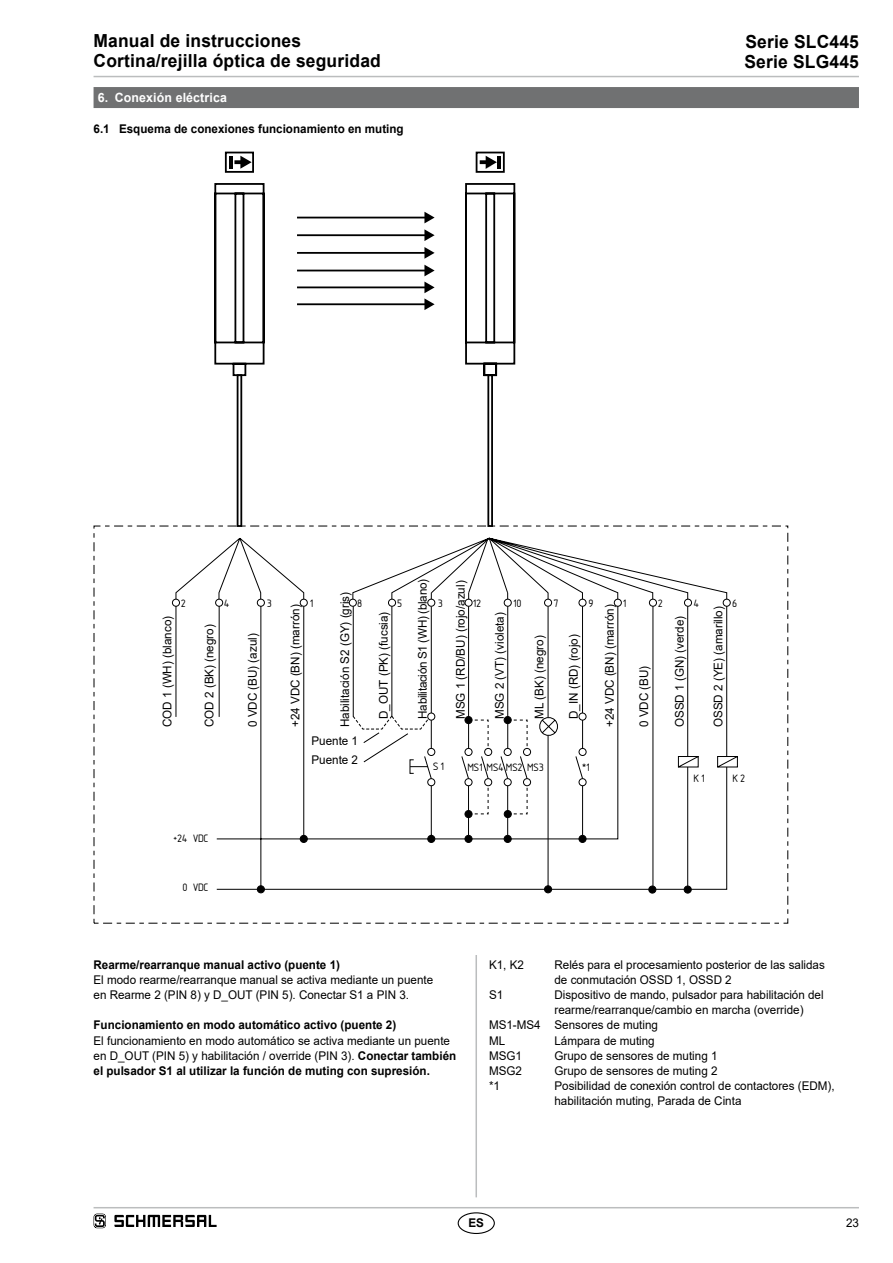
<style>
.page{position:relative;width:893px;height:1263px;background:#fff}
.page>*{position:absolute;margin:0;border:0;box-sizing:border-box;transform-origin:0 0}
.t1{font:700 18px/20.2px "Arial";letter-spacing:.01em;color:#000}
.t2{font:16.8px "Isonorm 3098";color:#000}
.t3{font:700 12.75px "Arial";letter-spacing:.01em;color:#fff}
._240_small_li_GLR-10-13{font:12px/15.1px "Arial";color:#000}
._033_Content_small_li{font:12px/15.1px "Arial";color:#000}
._071_Text_u_Bild_GLR{font:12px "Arial";color:#000}
._031_Content_fett_li{font:700 12px "Arial";color:#000}
._071_Text_u_Bild_GLR-2{font:12px "Arial";letter-spacing:-.025em;color:#000}
.s1{font-weight:700}
</style>
<div class="page">
<hr style="left:94px;top:1207px;width:765px;height:1px;background:#bbbdbe">
<hr style="left:94px;top:76px;width:765px;height:1px;background:#bbbdbe">
<hr style="left:475px;top:87px;width:2px;height:1110px;background:#bbbdbe">
<div style="left:458px;top:1212px;width:37px;height:22px;border:1px solid #000;border-radius:50%"></div>
<div style="left:94px;top:87px;width:765px;height:868px;background:#fff"></div>
<div style="left:94px;top:87px;width:765px;height:21px;background:#707172"></div>
<svg style="left:214px;top:152px;width:302px;height:225px"></svg>
<hr style="left:229px;top:156px;width:4px;height:12px;background:#000">
<svg style="left:234px;top:160px;width:6px;height:4px"></svg>
<svg style="left:240px;top:156px;width:12px;height:13px"></svg>
<div style="left:476px;top:152px;width:29px;height:21px;border:2px solid #000"></div>
<hr style="left:497px;top:156px;width:4px;height:12px;background:#000">
<div style="left:487px;top:374px;width:6px;height:153px;border:2px solid #000"></div>
<div style="left:237px;top:374px;width:5px;height:153px;border:2px solid #000"></div>
<svg style="left:172px;top:598px;width:3px;height:9px"></svg>
<div style="left:257px;top:886px;width:7px;height:7px;background:#000;border-radius:50%"></div>
<div style="left:257px;top:885px;width:8px;height:8px;border:1px solid #000;border-radius:50%"></div>
<svg style="left:480px;top:160px;width:6px;height:4px"></svg>
<svg style="left:486px;top:156px;width:11px;height:13px"></svg>
<svg style="left:175px;top:538px;width:552px;height:352px"></svg>
<svg style="left:424px;top:212px;width:11px;height:11px"></svg>
<svg style="left:424px;top:229px;width:11px;height:12px"></svg>
<svg style="left:424px;top:247px;width:11px;height:12px"></svg>
<svg style="left:424px;top:265px;width:11px;height:11px"></svg>
<svg style="left:424px;top:282px;width:11px;height:28px"></svg>
<svg style="left:352px;top:537px;width:231px;height:356px"></svg>
<svg style="left:94px;top:1213px;width:12px;height:15px"></svg>
<svg style="left:114px;top:1215px;width:103px;height:12px"></svg>
<h1 class="t1" style="left:94px;top:31px;width:289px">Manual de instrucciones<br>Cortina/rejilla óptica de seguridad</h1>
<p class="t3" style="left:98px;top:89px;width:131px">6. Conexión eléctrica</p>
<p class="_031_Content_fett_li" style="left:94px;top:120px;width:312px">6.1 Esquema de conexiones funcionamiento en muting</p>
<h1 class="t1" style="left:744px;top:32px;width:116px">Serie SLC445<br>Serie SLG445</h1>
<p class="_071_Text_u_Bild_GLR-2" style="left:414px;top:719px;width:141px;rotate:-90deg">Habilitación S1 (WH) (blano)</p>
<p class="_071_Text_u_Bild_GLR" style="left:452px;top:719px;width:140px;rotate:-90deg">MSG 1 (RD/BU) (rojo/azul)</p>
<p class="_071_Text_u_Bild_GLR" style="left:337px;top:727px;width:137px;rotate:-90deg">Habilitación S2 (GY) (gris)</p>
<p class="t2" style="left:181px;top:591px;width:6px">2</p>
<p class="t2" style="left:224px;top:591px;width:7px">4</p>
<p class="t2" style="left:268px;top:591px;width:6px">3</p>
<p class="t2" style="left:310px;top:591px;width:5px">1</p>
<p class="t2" style="left:358px;top:591px;width:6px">8</p>
<p class="t2" style="left:474px;top:591px;width:9px">12</p>
<p class="t2" style="left:398px;top:591px;width:6px">5</p>
<p class="t2" style="left:439px;top:591px;width:6px">3</p>
<p class="t2" style="left:514px;top:591px;width:9px">10</p>
<p class="t2" style="left:554px;top:591px;width:6px">7</p>
<p class="t2" style="left:589px;top:591px;width:6px">9</p>
<p class="t2" style="left:658px;top:591px;width:6px">2</p>
<p class="t2" style="left:623px;top:591px;width:5px">1</p>
<p class="t2" style="left:694px;top:591px;width:7px">4</p>
<p class="t2" style="left:733px;top:591px;width:6px">6</p>
<p class="_071_Text_u_Bild_GLR" style="left:287px;top:727px;width:124px;rotate:-90deg">+24 VDC (BN) (marrón)</p>
<p class="_071_Text_u_Bild_GLR" style="left:601px;top:727px;width:124px;rotate:-90deg">+24 VDC (BN) (marrón)</p>
<p class="_071_Text_u_Bild_GLR" style="left:671px;top:727px;width:113px;rotate:-90deg">OSSD 1 (GN) (verde)</p>
<p class="_071_Text_u_Bild_GLR" style="left:710px;top:727px;width:122px;rotate:-90deg">OSSD 2 (YE) (amarillo)</p>
<p class="_071_Text_u_Bild_GLR" style="left:375px;top:719px;width:109px;rotate:-90deg">D_OUT (PK) (fucsia)</p>
<p class="_071_Text_u_Bild_GLR" style="left:491px;top:719px;width:108px;rotate:-90deg">MSG 2 (VT) (violeta)</p>
<p class="_071_Text_u_Bild_GLR" style="left:159px;top:727px;width:113px;rotate:-90deg">COD 1 (WH) (blanco)</p>
<p class="_071_Text_u_Bild_GLR" style="left:201px;top:727px;width:104px;rotate:-90deg">COD 2 (BK) (negro)</p>
<p class="_071_Text_u_Bild_GLR" style="left:244px;top:727px;width:95px;rotate:-90deg">0 VDC (BU) (azul)</p>
<p class="_071_Text_u_Bild_GLR" style="left:565px;top:719px;width:86px;rotate:-90deg">D_IN (RD) (rojo)</p>
<p class="_071_Text_u_Bild_GLR" style="left:531px;top:719px;width:85px;rotate:-90deg">ML (BK) (negro)</p>
<p class="_071_Text_u_Bild_GLR" style="left:636px;top:727px;width:63px;rotate:-90deg">0 VDC (BU)</p>
<p class="_071_Text_u_Bild_GLR" style="left:311px;top:732px;width:48px">Puente 1</p>
<p class="_071_Text_u_Bild_GLR" style="left:311px;top:751px;width:48px">Puente 2</p>
<p class="t2" style="left:434px;top:755px;width:12px">S1</p>
<p class="t2" style="left:468px;top:756px;width:77px">MS1 MS4MS2 MS3</p>
<p class="t2" style="left:582px;top:756px;width:9px">*1</p>
<p class="t2" style="left:174px;top:827px;width:37px">+24 VDC</p>
<p class="t2" style="left:183px;top:875px;width:27px">0 VDC</p>
<p class="_031_Content_fett_li" style="left:94px;top:956px;width:248px">Rearme/rearranque manual activo (puente 1)</p>
<p class="_033_Content_small_li" style="left:94px;top:972px;width:341px">El modo rearme/rearranque manual se activa mediante un puente en Rearme 2 (PIN 8) y D_OUT (PIN 5). Conectar S1 a PIN 3.</p>
<p class="_031_Content_fett_li" style="left:94px;top:1017px;width:304px">Funcionamiento en modo automático activo (puente 2)</p>
<p class="_033_Content_small_li" style="left:94px;top:1033px;width:364px">El funcionamiento en modo automático se activa mediante un puente en D_OUT (PIN 5) y habilitación / override (PIN 3). <span class="s1">Conectar también el pulsador S1 al utilizar la función de muting con supresión.</span></p>
<p class="t2" style="left:694px;top:766px;width:12px">K1</p>
<p class="t2" style="left:733px;top:766px;width:14px">K2</p>
<p class="_240_small_li_GLR-10-13" style="left:489px;top:957px;width:36px">K1, K2</p>
<p class="_240_small_li_GLR-10-13" style="left:554px;top:957px;width:272px">Relés para el procesamiento posterior de las salidas de conmutación OSSD 1, OSSD 2</p>
<p class="_240_small_li_GLR-10-13" style="left:489px;top:987px;width:16px">S1</p>
<p class="_240_small_li_GLR-10-13" style="left:554px;top:987px;width:271px">Dispositivo de mando, pulsador para habilitación del rearme/rearranque/cambio en marcha (override)</p>
<p class="_240_small_li_GLR-10-13" style="left:489px;top:1017px;width:53px">MS1-MS4</p>
<p class="_240_small_li_GLR-10-13" style="left:554px;top:1017px;width:105px">Sensores de muting</p>
<p class="_240_small_li_GLR-10-13" style="left:489px;top:1033px;width:18px">ML</p>
<p class="_240_small_li_GLR-10-13" style="left:554px;top:1033px;width:102px">Lámpara de muting</p>
<p class="_240_small_li_GLR-10-13" style="left:489px;top:1048px;width:34px">MSG1</p>
<p class="_240_small_li_GLR-10-13" style="left:554px;top:1048px;width:165px">Grupo de sensores de muting 1</p>
<p class="_240_small_li_GLR-10-13" style="left:489px;top:1063px;width:34px">MSG2</p>
<p class="_240_small_li_GLR-10-13" style="left:554px;top:1063px;width:165px">Grupo de sensores de muting 2</p>
<p class="_240_small_li_GLR-10-13" style="left:489px;top:1078px;width:12px">*1</p>
<p class="_240_small_li_GLR-10-13" style="left:554px;top:1078px;width:282px">Posibilidad de conexión control de contactores (EDM), habilitación muting, Parada de Cinta</p>
<p class="_031_Content_fett_li" style="left:468px;top:1214px;width:17px">ES</p>
<p class="_033_Content_small_li" style="left:846px;top:1215px;width:14px">23</p>
</div>
